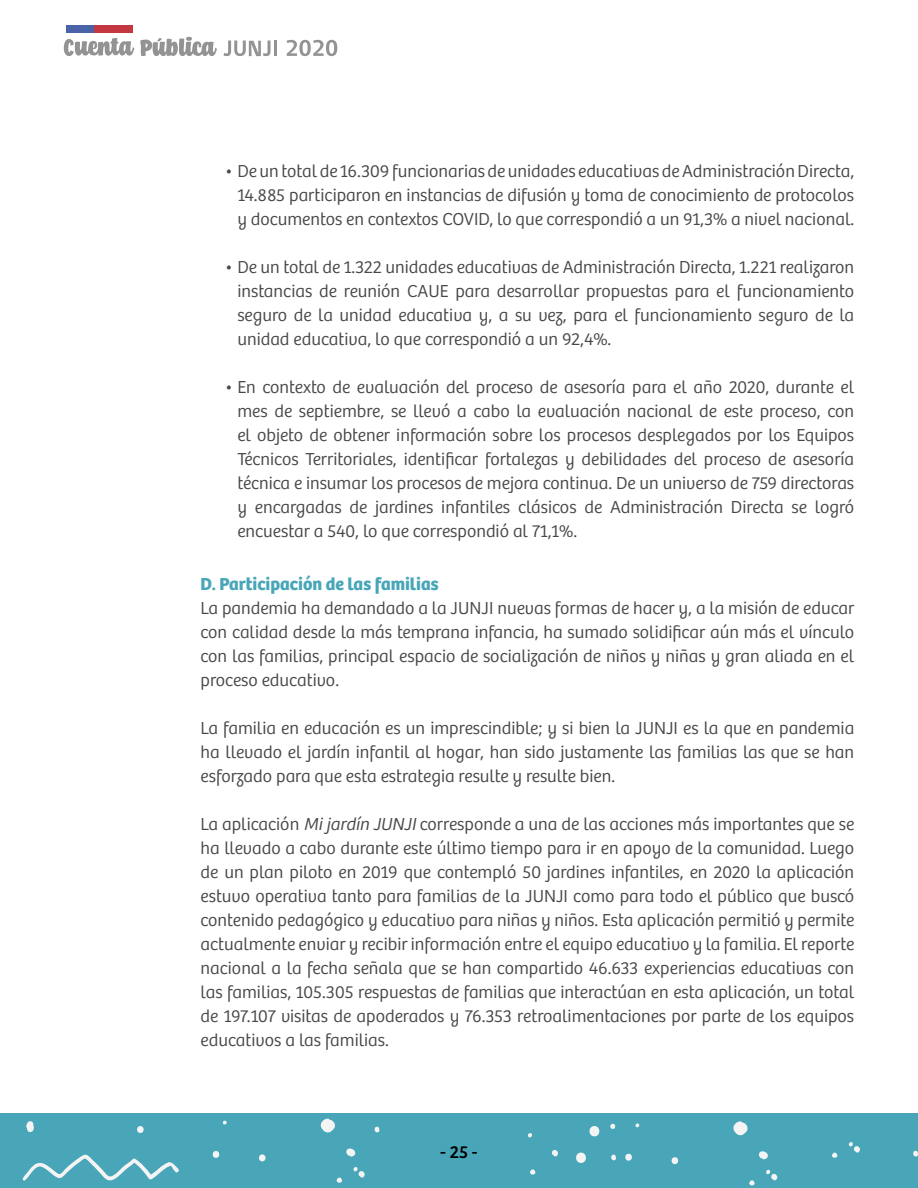
<style>
.page{position:relative;width:918px;height:1188px;background:#fff}
.page>*{position:absolute;margin:0;border:0;box-sizing:border-box;transform-origin:0 0}
.t1{font:300 18px/24px "Bree";color:#484848;text-align:justify}
.t2{font:700 18px "Bree";color:#48a6b8}
.t3{font:18px "Bree";color:#000}
.s1{font-style:italic}
</style>
<div class="page">
<div style="left:0;top:1114px;width:918px;height:74px;background:#48a6b8"></div>
<svg style="left:22px;top:1154px;width:157px;height:27px"></svg>
<svg style="left:576px;top:1153px;width:10px;height:10px"></svg>
<svg style="left:589px;top:1126px;width:11px;height:10px"></svg>
<svg style="left:610px;top:1124px;width:6px;height:5px"></svg>
<svg style="left:320px;top:1118px;width:15px;height:15px"></svg>
<svg style="left:346px;top:1148px;width:10px;height:9px"></svg>
<svg style="left:212px;top:1151px;width:8px;height:7px"></svg>
<svg style="left:259px;top:1154px;width:7px;height:7px"></svg>
<svg style="left:137px;top:1126px;width:7px;height:7px"></svg>
<svg style="left:353px;top:1167px;width:12px;height:11px"></svg>
<svg style="left:374px;top:1127px;width:6px;height:6px"></svg>
<svg style="left:26px;top:1121px;width:8px;height:11px"></svg>
<svg style="left:223px;top:1120px;width:4px;height:5px"></svg>
<svg style="left:336px;top:1177px;width:6px;height:6px"></svg>
<svg style="left:552px;top:1150px;width:6px;height:7px"></svg>
<svg style="left:528px;top:1133px;width:4px;height:5px"></svg>
<svg style="left:611px;top:1155px;width:5px;height:6px"></svg>
<svg style="left:530px;top:1169px;width:5px;height:6px"></svg>
<svg style="left:849px;top:1142px;width:11px;height:11px"></svg>
<svg style="left:913px;top:1151px;width:5px;height:6px"></svg>
<svg style="left:832px;top:1152px;width:5px;height:6px"></svg>
<svg style="left:733px;top:1121px;width:15px;height:15px"></svg>
<svg style="left:759px;top:1151px;width:9px;height:8px"></svg>
<svg style="left:625px;top:1154px;width:7px;height:7px"></svg>
<svg style="left:671px;top:1157px;width:8px;height:7px"></svg>
<svg style="left:766px;top:1170px;width:11px;height:11px"></svg>
<svg style="left:635px;top:1123px;width:5px;height:5px"></svg>
<svg style="left:749px;top:1180px;width:6px;height:6px"></svg>
<svg style="left:224px;top:41px;width:47px;height:15px"></svg>
<hr style="left:274px;top:41px;width:3px;height:15px;background:#939393">
<div style="left:93px;top:26px;width:40px;height:7px;background:#c43740"></div>
<div style="left:66px;top:26px;width:27px;height:7px;background:#4962a8"></div>
<svg style="left:64px;top:38px;width:70px;height:18px"></svg>
<svg style="left:140px;top:37px;width:77px;height:19px"></svg>
<svg style="left:287px;top:40px;width:50px;height:16px"></svg>
<p class="t1" style="left:237px;top:160px;width:618px;text-indent:-13px">• De un total de 16.309 funcionarias de unidades educativas de Administración Directa, 14.885 participaron en instancias de difusión y toma de conocimiento de protocolos y documentos en contextos COVID, lo que correspondió a un 91,3% a nivel nacional.</p>
<p class="t1" style="left:237px;top:256px;width:618px;text-indent:-13px">• De un total de 1.322 unidades educativas de Administración Directa, 1.221 realizaron instancias de reunión CAUE para desarrollar propuestas para el funcionamiento seguro de la unidad educativa y, a su vez, para el funcionamiento seguro de la unidad educativa, lo que correspondió a un 92,4%.</p>
<p class="t1" style="left:237px;top:376px;width:618px;text-indent:-13px">• En contexto de evaluación del proceso de asesoría para el año 2020, durante el mes de septiembre, se llevó a cabo la evaluación nacional de este proceso, con el objeto de obtener información sobre los procesos desplegados por los Equipos Técnicos Territoriales, identificar fortalezas y debilidades del proceso de asesoría técnica e insumar los procesos de mejora continua. De un universo de 759 directoras y encargadas de jardines infantiles clásicos de Administración Directa se logró encuestar a 540, lo que correspondió al 71,1%.</p>
<p class="t2" style="left:201px;top:573px;width:240px">D. Participación de las familias</p>
<p class="t1" style="left:201px;top:596px;width:655px">La pandemia ha demandado a la JUNJI nuevas formas de hacer y, a la misión de educar con calidad desde la más temprana infancia, ha sumado solidificar aún más el vínculo con las familias, principal espacio de socialización de niños y niñas y gran aliada en el proceso educativo.</p>
<p class="t1" style="left:201px;top:716px;width:655px">La familia en educación es un imprescindible; y si bien la JUNJI es la que en pandemia ha llevado el jardín infantil al hogar, han sido justamente las familias las que se han esforzado para que esta estrategia resulte y resulte bien.</p>
<p class="t1" style="left:201px;top:812px;width:655px">La aplicación <span class="s1">Mi jardín JUNJI</span> corresponde a una de las acciones más importantes que se ha llevado a cabo durante este último tiempo para ir en apoyo de la comunidad. Luego de un plan piloto en 2019 que contempló 50 jardines infantiles, en 2020 la aplicación estuvo operativa tanto para familias de la JUNJI como para todo el público que buscó contenido pedagógico y educativo para niñas y niños. Esta aplicación permitió y permite actualmente enviar y recibir información entre el equipo educativo y la familia. El reporte nacional a la fecha señala que se han compartido 46.633 experiencias educativas con las familias, 105.305 respuestas de familias que interactúan en esta aplicación, un total de 197.107 visitas de apoderados y 76.353 retroalimentaciones por parte de los equipos educativos a las familias.</p>
<p class="t3" style="left:440px;top:1141px;width:39px">- 25 -</p>
</div>
